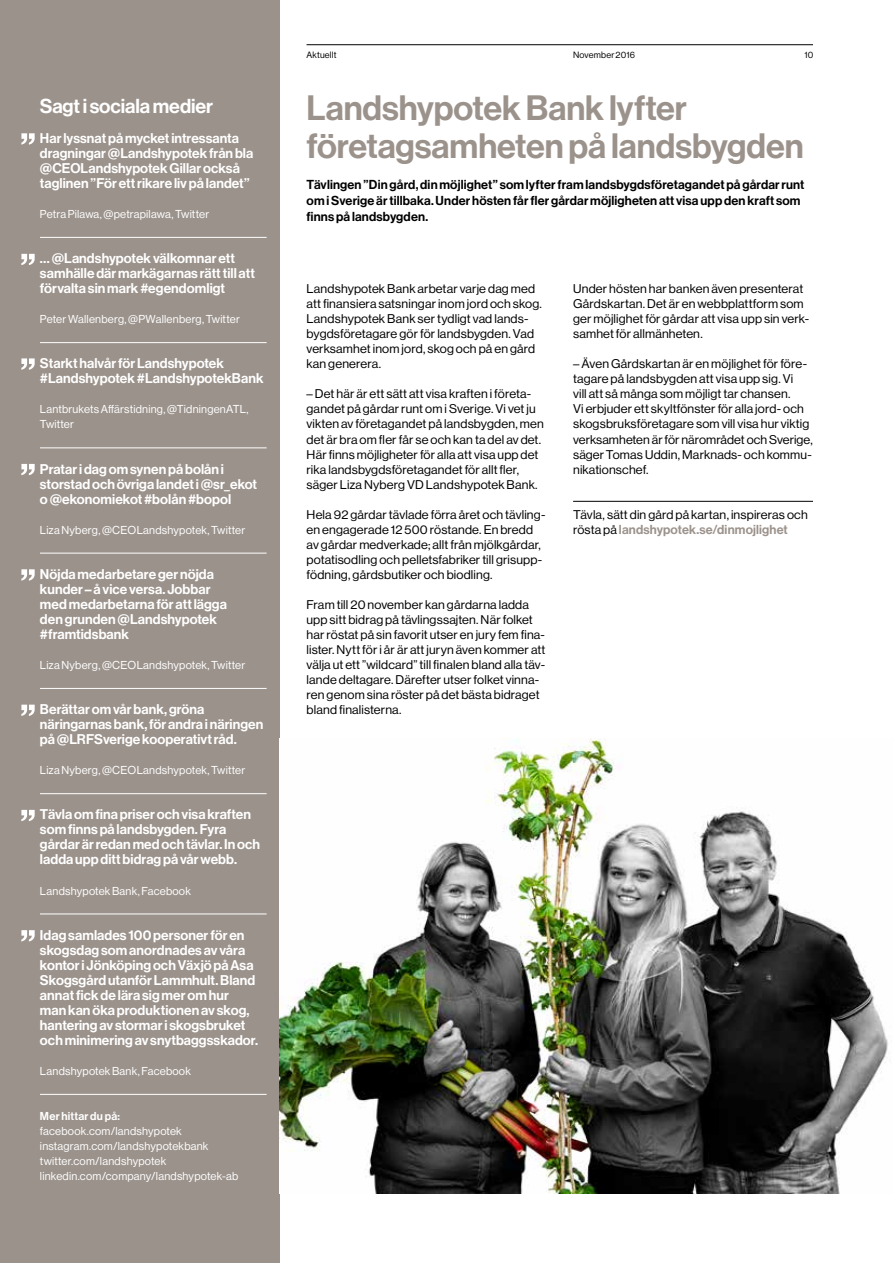
<style>
.page{position:relative;width:893px;height:1263px;background:#fff}
.page>*{position:absolute;margin:0;border:0;box-sizing:border-box;transform-origin:0 0}
.t1{font:34.5px/37.5px "N Haas Grotesk DS Pro 65 Md";color:#9b928b}
.t2{font:19.8px "N Haas Grotesk DS Pro 65 Md";letter-spacing:-.005em;color:#fff}
.t3{font:13.8px/15px "N Haas Grotesk DS Pro 65 Md";letter-spacing:.005em;color:#fff}
.t4{font:12.75px/15.8px "N Haas Grotesk DS Pro 65 Md";letter-spacing:.015em;color:#000}
.t5{font:12.75px "N Haas Grotesk DS Pro 65 Md";letter-spacing:.015em;color:#9b928b}
.t6{font:12.3px/15px "N Haas Grotesk DS Pro 55 Rg";letter-spacing:.01em;color:#000}
.t7{font:11.25px/15px "N Haas Grotesk DS Pro 55 Rg";letter-spacing:.02em;color:#fff}
.t8{font:11.25px "N Haas Grotesk DS Pro 65 Md";letter-spacing:.02em;color:#fff}
.t9{font:9px "N Haas Grotesk DS Pro 55 Rg";letter-spacing:.02em;color:#000}
.s1{font-family:"N Haas Grotesk DS Pro 55 Rg";font-size:12.3px;color:#000}
</style>
<div class="page">
<div style="left:0;top:0;width:280px;height:1263px;background:#9b928b"></div>
<hr style="left:40px;top:237px;width:227px;height:1px;background:#fff">
<hr style="left:40px;top:342px;width:227px;height:1px;background:#fff">
<hr style="left:40px;top:448px;width:227px;height:1px;background:#fff">
<hr style="left:40px;top:553px;width:227px;height:1px;background:#fff">
<hr style="left:40px;top:688px;width:227px;height:1px;background:#fff">
<hr style="left:40px;top:793px;width:227px;height:1px;background:#fff">
<hr style="left:40px;top:914px;width:227px;height:1px;background:#fff">
<hr style="left:40px;top:1094px;width:227px;height:1px;background:#fff">
<svg style="left:21px;top:133px;width:14px;height:12px"></svg>
<svg style="left:21px;top:254px;width:14px;height:11px"></svg>
<svg style="left:21px;top:358px;width:14px;height:12px"></svg>
<svg style="left:21px;top:464px;width:14px;height:11px"></svg>
<svg style="left:21px;top:569px;width:14px;height:12px"></svg>
<svg style="left:21px;top:705px;width:14px;height:11px"></svg>
<svg style="left:21px;top:810px;width:14px;height:11px"></svg>
<svg style="left:21px;top:930px;width:14px;height:11px"></svg>
<img style="left:280px;top:739px;width:608px;height:455px">
<hr style="left:573px;top:501px;width:240px;height:1px;background:#000">
<hr style="left:307px;top:44px;width:506px;height:1px;background:#000">
<h2 class="t2" style="left:40px;top:94px;width:175px">Sagt i sociala medier</h2>
<p class="t3" style="left:40px;top:131px;width:215px">Har lyssnat på mycket intressanta dragningar @Landshypotek från bla @CEOLandshypotek Gillar också taglinen ”För ett rikare liv på landet”</p>
<p class="t7" style="left:40px;top:207px;width:171px">Petra Pilawa, @petrapilawa, Twitter</p>
<p class="t3" style="left:40px;top:251px;width:216px">… @Landshypotek välkomnar ett samhälle där markägarnas rätt till att förvalta sin mark #egendomligt</p>
<p class="t7" style="left:40px;top:312px;width:201px">Peter Wallenberg, @PWallenberg, Twitter</p>
<p class="t3" style="left:40px;top:356px;width:225px">Starkt halvår för Landshypotek #Landshypotek #LandshypotekBank</p>
<p class="t7" style="left:40px;top:402px;width:210px">Lantbrukets Affärstidning, @TidningenATL,<br>Twitter</p>
<p class="t3" style="left:40px;top:461px;width:219px">Pratar i dag om synen på bolån i storstad och övriga landet i @sr_ekot o @ekonomiekot #bolån #bopol</p>
<p class="t7" style="left:40px;top:522px;width:207px">Liza Nyberg, @CEOLandshypotek, Twitter</p>
<p class="t3" style="left:40px;top:567px;width:188px">Nöjda medarbetare ger nöjda kunder – å vice versa. Jobbar med medarbetarna för att lägga den grunden @Landshypotek #framtidsbank</p>
<p class="t7" style="left:40px;top:658px;width:207px">Liza Nyberg, @CEOLandshypotek, Twitter</p>
<p class="t3" style="left:40px;top:702px;width:225px">Berättar om vår bank, gröna näringarnas bank, för andra i näringen på @LRFSverige kooperativt råd.</p>
<p class="t7" style="left:40px;top:763px;width:207px">Liza Nyberg, @CEOLandshypotek, Twitter</p>
<p class="t3" style="left:40px;top:807px;width:222px">Tävla om fina priser och visa kraften som finns på landsbygden. Fyra gårdar är redan med och tävlar. In och ladda upp ditt bidrag på vår webb.</p>
<p class="t7" style="left:40px;top:883px;width:152px">Landshypotek Bank, Facebook</p>
<p class="t3" style="left:40px;top:927px;width:220px">Idag samlades 100 personer för en skogsdag som anordnades av våra kontor i Jönköping och Växjö på Asa Skogsgård utanför Lammhult. Bland annat fick de lära sig mer om hur man kan öka produktionen av skog, hantering av stormar i skogsbruket och minimering av snytbaggsskador.</p>
<p class="t7" style="left:40px;top:1063px;width:152px">Landshypotek Bank, Facebook</p>
<p class="t8" style="left:40px;top:1109px;width:82px">Mer hittar du på:</p>
<p class="t7" style="left:40px;top:1124px;width:200px">facebook.com/landshypotek instagram.com/landshypotekbank twitter.com/landshypotek linkedin.com/company/landshypotek-ab</p>
<p class="t9" style="left:307px;top:50px;width:31px">Aktuellt</p>
<p class="t9" style="left:573px;top:50px;width:64px">November 2016</p>
<p class="t9" style="left:805px;top:50px;width:10px">10</p>
<h1 class="t1" style="left:307px;top:90px;width:499px">Landshypotek Bank lyfter företagsamheten på landsbygden</h1>
<p class="t4" style="left:307px;top:177px;width:499px">Tävlingen ”Din gård, din möjlighet” som lyfter fram landsbygdsföretagandet på gårdar runt om i Sverige är tillbaka. Under hösten får fler gårdar möjligheten att visa upp den kraft som finns på landsbygden.</p>
<p class="t6" style="left:307px;top:281px;width:237px">Landshypotek Bank arbetar varje dag med att finansiera satsningar inom jord och skog.<br>Landshypotek Bank ser tydligt vad lands&shy;bygdsföretagare gör för landsbygden. Vad verksamhet inom jord, skog och på en gård kan generera.</p>
<p class="t6" style="left:307px;top:387px;width:239px">– Det här är ett sätt att visa kraften i företa&shy;gandet på gårdar runt om i Sverige. Vi vet ju vikten av företagandet på landsbygden, men det är bra om fler får se och kan ta del av det.<br>Här finns möjligheter för alla att visa upp det rika landsbygdsföretagandet för allt fler, säger Liza Nyberg VD Landshypotek Bank.</p>
<p class="t6" style="left:307px;top:507px;width:240px">Hela 92 gårdar tävlade förra året och tävling&shy;en engagerade 12 500 röstande. En bredd av gårdar medverkade; allt från mjölkgårdar, potatisodling och pelletsfabriker till grisupp&shy;födning, gårdsbutiker och biodling.</p>
<p class="t6" style="left:307px;top:597px;width:240px">Fram till 20 november kan gårdarna ladda upp sitt bidrag på tävlingssajten. När folket har röstat på sin favorit utser en jury fem fina&shy;lister. Nytt för i år är att juryn även kommer att välja ut ett ”wildcard” till finalen bland alla täv&shy;lande deltagare. Därefter utser folket vinna&shy;ren genom sina röster på det bästa bidraget bland finalisterna.</p>
<p class="t6" style="left:573px;top:281px;width:238px">Under hösten har banken även presenterat Gårdskartan. Det är en webbplattform som ger möjlighet för gårdar att visa upp sin verk&shy;samhet för allmänheten.</p>
<p class="t6" style="left:573px;top:357px;width:241px">– Även Gårdskartan är en möjlighet för före&shy;tagare på landsbygden att visa upp sig. Vi<br>vill att så många som möjligt tar chansen.<br>Vi erbjuder ett skyltfönster för alla jord- och skogsbruksföretagare som vill visa hur viktig verksamheten är för närområdet och Sverige, säger Tomas Uddin, Marknads- och kommu&shy;nikationschef.</p>
<p class="t6" style="left:573px;top:507px;width:236px">Tävla, sätt din gård på kartan, inspireras och</p>
<p class="t5" style="left:573px;top:522px;width:216px"><span class="s1">rösta på</span> landshypotek.se/dinmojlighet</p>
</div>
